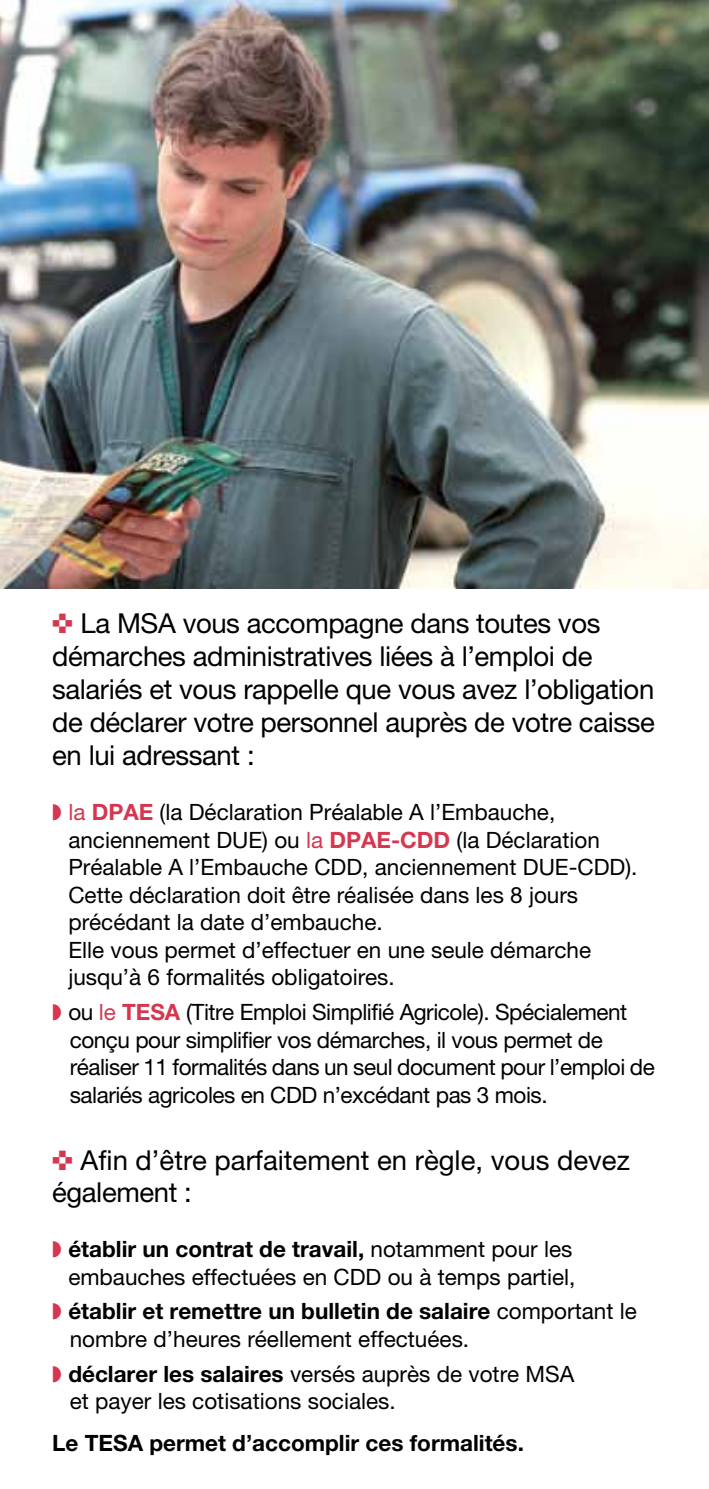
<style>
.page{position:relative;width:709px;height:1489px;background:#fff}
.page>*{position:absolute;margin:0;border:0;box-sizing:border-box;transform-origin:0 0}
.t1{font:27.5px/33px "Helvetica Neue";letter-spacing:-.015em;color:#000}
.t2{font:22.5px/27.5px "Helvetica Neue";color:#000}
.t3{font:22.5px/27.5px "Helvetica Neue";letter-spacing:-.02em;color:#000}
.t4{font:700 22.5px "Helvetica Neue";color:#000}
.s1{color:#d53751}
.s2{font-weight:700;color:#d53751}
.s3{font-weight:700}
</style>
<div class="page">
<img style="left:0;top:0;width:709px;height:588px">
<p class="t1" style="left:52px;top:606px;width:604px"><span class="s1">✜</span> La MSA vous accompagne dans toutes vos démarches administratives liées à l’emploi de salariés et vous rappelle que vous avez l’obligation de déclarer votre personnel auprès de votre caisse en lui adressant :</p>
<p class="t2" style="left:68px;top:798px;width:570px;text-indent:-16px"><span class="s1">◗ la</span> <span class="s2">DPAE</span> (la Déclaration Préalable A l’Embauche, anciennement DUE) ou <span class="s1">la</span> <span class="s2">DPAE-CDD</span> (la Déclaration Préalable A l’Embauche CDD, anciennement DUE-CDD).<br>Cette déclaration doit être réalisée dans les 8 jours précédant la date d’embauche.<br>Elle vous permet d’effectuer en une seule démarche jusqu’à 6 formalités obligatoires.</p>
<p class="t3" style="left:70px;top:997px;width:586px;text-indent:-18px"><span class="s1">◗</span> ou <span class="s1">le</span> <span class="s2">TESA</span> (Titre Emploi Simplifié Agricole). Spécialement conçu pour simplifier vos démarches, il vous permet de réaliser 11 formalités dans un seul document pour l’emploi de salariés agricoles en CDD n’excédant pas 3 mois.</p>
<p class="t1" style="left:52px;top:1143px;width:579px"><span class="s1">✜</span> Afin d’être parfaitement en règle, vous devez également :</p>
<p class="t2" style="left:52px;top:1235px;width:524px;text-align:right"><span class="s1">◗</span> <span class="s3">établir un contrat de travail,</span> notamment pour les embauches effectuées en CDD ou à temps partiel,</p>
<p class="t2" style="left:70px;top:1297px;width:568px;text-indent:-18px"><span class="s1">◗</span> <span class="s3">établir et remettre un bulletin de salaire</span> comportant le nombre d’heures réellement effectuées.</p>
<p class="t2" style="left:70px;top:1359px;width:506px;text-indent:-18px"><span class="s1">◗</span> <span class="s3">déclarer les salaires</span> versés auprès de votre MSA et payer les cotisations sociales.</p>
<p class="t4" style="left:52px;top:1428px;width:473px">Le TESA permet d’accomplir ces formalités.</p>
</div>
